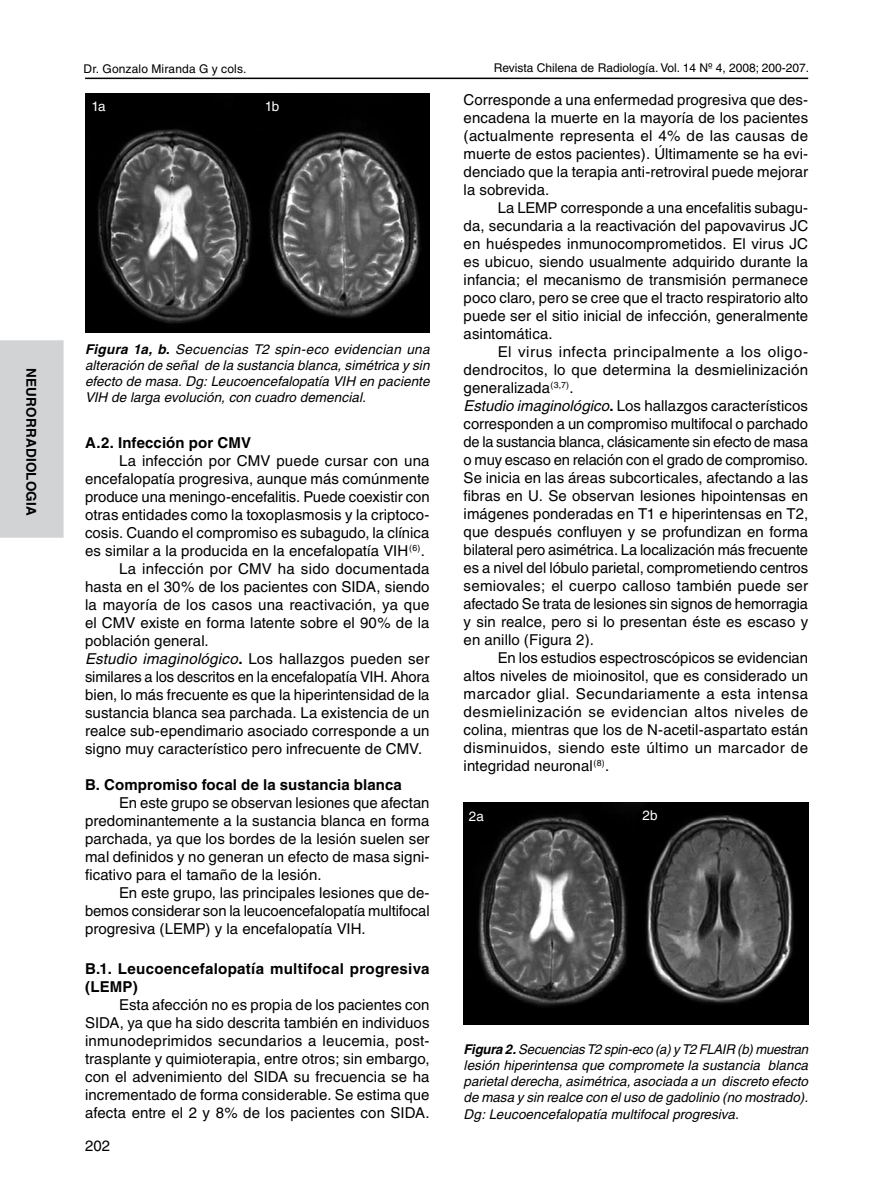
<style>
.page{position:relative;width:872px;height:1191px;background:#fff}
.page>*{position:absolute;margin:0;border:0;box-sizing:border-box;transform-origin:0 0}
.t1{font:15px/18px "Helvetica";letter-spacing:.005em;color:#000;text-align:justify}
.t2{font:700 15px/18px "Helvetica";letter-spacing:.01em;color:#000}
.t3{font:italic 13.5px/16.2px "Helvetica";letter-spacing:.005em;color:#000;text-align:justify}
.t4{font:700 13.5px "Helvetica";letter-spacing:.015em;color:#000}
.t5{font:13.5px "Helvetica";letter-spacing:-.02em;color:#fff}
.t6{font:12px "Helvetica";color:#000}
.s1{font-weight:700}
.s2{font-style:italic}
</style>
<div class="page">
<hr style="left:85px;top:78px;width:723px;height:1px;background:#000">
<div style="left:0;top:340px;width:64px;height:198px;background:#d1d3d4"></div>
<img style="left:85px;top:94px;width:344px;height:238px">
<img style="left:463px;top:802px;width:345px;height:222px">
<p class="t4" style="left:39px;top:368px;width:149px;rotate:90deg">NEURORRADIOLOGIA</p>
<p class="t6" style="left:84px;top:61px;width:164px">Dr. Gonzalo Miranda G y cols.</p>
<p class="t5" style="left:91px;top:99px;width:16px">1a</p>
<p class="t5" style="left:265px;top:98px;width:16px">1b</p>
<p class="t3" style="left:85px;top:341px;width:346px"><span class="s1">Figura 1a, b.</span> Secuencias T2 spin-eco evidencian una alteración de señal de la sustancia blanca, simétrica y sin efecto de masa. Dg: Leucoencefalopatía VIH en paciente VIH de larga evolución, con cuadro demencial.</p>
<p class="t2" style="left:85px;top:433px;width:167px">A.2. Infección por CMV</p>
<p class="t1" style="left:119px;top:452px;width:312px">La infección por CMV puede cursar con una</p>
<p class="t1" style="left:85px;top:470px;width:346px">encefalopatía progresiva, aunque más comúnmente</p>
<p class="t1" style="left:85px;top:488px;width:346px">produce una meningo-encefalitis. Puede coexistir con</p>
<p class="t1" style="left:85px;top:506px;width:346px">otras entidades como la toxoplasmosis y la criptoco-</p>
<p class="t1" style="left:85px;top:524px;width:346px">cosis. Cuando el compromiso es subagudo, la clínica</p>
<p class="t1" style="left:85px;top:542px;width:341px">es similar a la producida en la encefalopatía VIH<sup>(6)</sup>.</p>
<p class="t1" style="left:119px;top:560px;width:312px">La infección por CMV ha sido documentada</p>
<p class="t1" style="left:85px;top:578px;width:346px">hasta en el 30% de los pacientes con SIDA, siendo</p>
<p class="t1" style="left:85px;top:596px;width:346px">la mayoría de los casos una reactivación, ya que</p>
<p class="t1" style="left:85px;top:614px;width:346px">el CMV existe en forma latente sobre el 90% de la</p>
<p class="t1" style="left:85px;top:632px;width:125px">población general.</p>
<p class="t1" style="left:85px;top:650px;width:346px"><span class="s2">Estudio imaginológico</span><span class="s1">.</span> Los hallazgos pueden ser</p>
<p class="t1" style="left:85px;top:668px;width:346px">similares a los descritos en la encefalopatía VIH. Ahora</p>
<p class="t1" style="left:85px;top:686px;width:346px">bien, lo más frecuente es que la hiperintensidad de la</p>
<p class="t1" style="left:85px;top:704px;width:346px">sustancia blanca sea parchada. La existencia de un</p>
<p class="t1" style="left:85px;top:722px;width:346px">realce sub-ependimario asociado corresponde a un</p>
<p class="t1" style="left:85px;top:740px;width:339px">signo muy característico pero infrecuente de CMV.</p>
<p class="t2" style="left:85px;top:775px;width:318px">B. Compromiso focal de la sustancia blanca</p>
<p class="t1" style="left:85px;top:794px;width:346px;text-indent:34px">En este grupo se observan lesiones que afectan predominantemente a la sustancia blanca en forma parchada, ya que los bordes de la lesión suelen ser mal definidos y no generan un efecto de masa signi&shy;ficativo para el tamaño de la lesión.</p>
<p class="t1" style="left:85px;top:884px;width:346px;text-indent:34px">En este grupo, las principales lesiones que de&shy;bemos considerar son la leucoencefalopatía multifocal progresiva (LEMP) y la encefalopatía VIH.</p>
<p class="t2" style="left:85px;top:959px;width:346px">B.1. Leucoencefalopatía multifocal progresiva (LEMP)</p>
<p class="t1" style="left:85px;top:995px;width:346px;text-indent:34px">Esta afección no es propia de los pacientes con SIDA, ya que ha sido descrita también en individuos inmunodeprimidos secundarios a leucemia, post&shy;trasplante y quimioterapia, entre otros; sin embargo, con el advenimiento del SIDA su frecuencia se ha incrementado de forma considerable. Se estima que afecta entre el 2 y 8% de los pacientes con SIDA.</p>
<p class="t1" style="left:85px;top:1136px;width:27px">202</p>
<p class="t6" style="left:494px;top:60px;width:317px">Revista Chilena de Radiología. Vol. 14 Nº 4, 2008; 200-207.</p>
<p class="t1" style="left:463px;top:91px;width:346px">Corresponde a una enfermedad progresiva que des&shy;encadena la muerte en la mayoría de los pacientes (actualmente representa el 4% de las causas de muerte de estos pacientes). Últimamente se ha evi&shy;denciado que la terapia anti-retroviral puede mejorar la sobrevida.</p>
<p class="t1" style="left:463px;top:199px;width:346px;text-indent:34px">La LEMP corresponde a una encefalitis subagu&shy;da, secundaria a la reactivación del papovavirus JC en huéspedes inmunocomprometidos. El virus JC es ubicuo, siendo usualmente adquirido durante la infancia; el mecanismo de transmisión permanece poco claro, pero se cree que el tracto respiratorio alto puede ser el sitio inicial de infección, generalmente asintomática.</p>
<p class="t1" style="left:463px;top:343px;width:346px;text-align:left;text-indent:34px">El virus infecta principalmente a los oligo&shy;dendrocitos, lo que determina la desmielinización generalizada<sup>(3,7)</sup>.<br><span class="s2">Estudio imaginológico</span><span class="s1">.</span> Los hallazgos característicos corresponden a un compromiso multifocal o parchado de la sustancia blanca, clásicamente sin efecto de masa o muy escaso en relación con el grado de compromiso.<br>Se inicia en las áreas subcorticales, afectando a las fibras en U. Se observan lesiones hipointensas en imágenes ponderadas en T1 e hiperintensas en T2, que después confluyen y se profundizan en forma bilateral pero asimétrica. La localización más frecuente es a nivel del lóbulo parietal, comprometiendo centros semiovales; el cuerpo calloso también puede ser afectado Se trata de lesiones sin signos de hemorragia y sin realce, pero si lo presentan éste es escaso y en anillo (Figura 2).</p>
<p class="t1" style="left:463px;top:649px;width:346px;text-indent:34px">En los estudios espectroscópicos se evidencian altos niveles de mioinositol, que es considerado un marcador glial. Secundariamente a esta intensa desmielinización se evidencian altos niveles de colina, mientras que los de N-acetil-aspartato están disminuidos, siendo este último un marcador de integridad neuronal<sup>(8)</sup>.</p>
<p class="t5" style="left:469px;top:808px;width:17px">2a</p>
<p class="t5" style="left:642px;top:808px;width:17px">2b</p>
<p class="t3" style="left:463px;top:1041px;width:346px"><span class="s1">Figura 2.</span> Secuencias T2 spin-eco (a) y T2 FLAIR (b) muestran lesión hiperintensa que compromete la sustancia blanca parietal derecha, asimétrica, asociada a un discreto efecto de masa y sin realce con el uso de gadolinio (no mostrado).<br>Dg: Leucoencefalopatía multifocal progresiva.</p>
</div>
